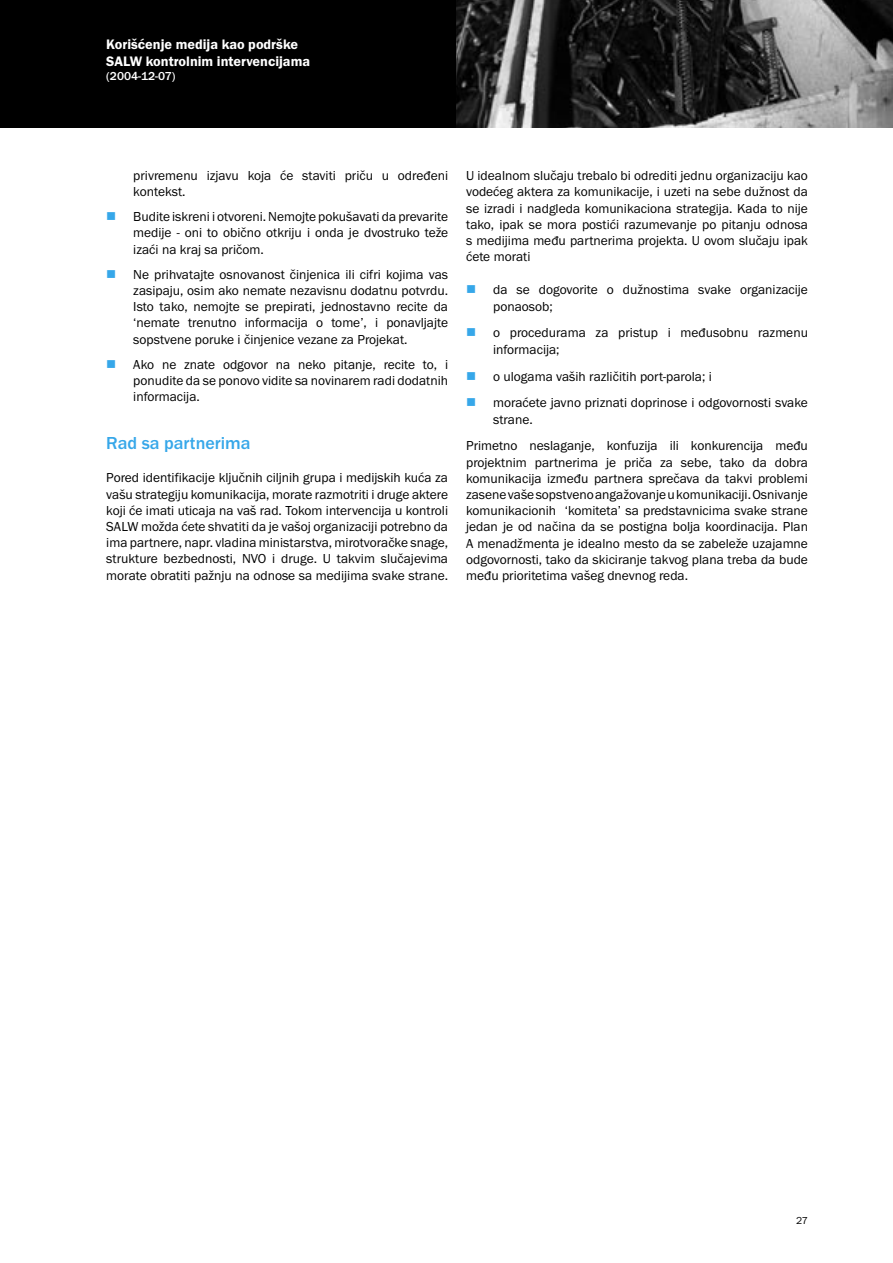
<style>
.page{position:relative;width:893px;height:1263px;background:#fff}
.page>*{position:absolute;margin:0;border:0;box-sizing:border-box;transform-origin:0 0}
.t1{font:500 18px "Franklin Got Itc TCE";color:#36a7e9}
.t2{font:600 14.25px/17.1px "Franklin Got Itc TCE";color:#fff}
.t3{font:13.5px/16.2px "Franklin Got Itc TCE";color:#000;text-align:justify}
.t4{font:500 12px "Franklin Got Itc TCE";color:#fff}
.t5{font:10.5px "Franklin Got Itc TCE";color:#000}
.s1{color:#36a7e9}
</style>
<div class="page">
<img style="left:456px;top:0;width:437px;height:128px">
<div style="left:0;top:0;width:456px;height:128px;background:#000"></div>
<p class="t2" style="left:106px;top:36px;width:205px">Korišćenje medija kao podrške<br>SALW kontrolnim intervencijama</p>
<p class="t4" style="left:106px;top:70px;width:71px">(2004-12-07)</p>
<p class="t3" style="left:133px;top:168px;width:316px">privremenu izjavu koja će staviti priču u određeni kontekst.</p>
<p class="t3" style="left:133px;top:209px;width:316px;text-indent:-27px"><span class="s1">■</span> Budite iskreni i otvoreni. Nemojte pokušavati da prevarite medije - oni to obično otkriju i onda je dvostruko teže izaći na kraj sa pričom.</p>
<p class="t3" style="left:133px;top:266px;width:316px;text-indent:-27px"><span class="s1">■</span> Ne prihvatajte osnovanost činjenica ili cifri kojima vas zasipaju, osim ako nemate nezavisnu dodatnu potvrdu.<br>Isto tako, nemojte se prepirati, jednostavno recite da ‘nemate trenutno informacija o tome’, i ponavljajte sopstvene poruke i činjenice vezane za Projekat.</p>
<p class="t3" style="left:133px;top:356px;width:316px;text-indent:-27px"><span class="s1">■</span> Ako ne znate odgovor na neko pitanje, recite to, i ponudite da se ponovo vidite sa novinarem radi dodatnih informacija.</p>
<h1 class="t1" style="left:106px;top:433px;width:146px">Rad sa partnerima</h1>
<p class="t3" style="left:106px;top:470px;width:343px">Pored identifikacije ključnih ciljnih grupa i medijskih kuća za vašu strategiju komunikacija, morate razmotriti i druge aktere koji će imati uticaja na vaš rad. Tokom intervencija u kontroli SALW možda ćete shvatiti da je vašoj organizaciji potrebno da ima partnere, napr. vladina ministarstva, mirotvoračke snage, strukture bezbednosti, NVO i druge. U takvim slučajevima morate obratiti pažnju na odnose sa medijima svake strane.</p>
<p class="t3" style="left:466px;top:168px;width:343px">U idealnom slučaju trebalo bi odrediti jednu organizaciju kao vodećeg aktera za komunikacije, i uzeti na sebe dužnost da se izradi i nadgleda komunikaciona strategija. Kada to nije tako, ipak se mora postići razumevanje po pitanju odnosa s medijima među partnerima projekta. U ovom slučaju ipak ćete morati</p>
<p class="t3" style="left:493px;top:282px;width:316px;text-indent:-27px"><span class="s1">■</span> da se dogovorite o dužnostima svake organizacije ponaosob;</p>
<p class="t3" style="left:493px;top:325px;width:316px;text-indent:-27px"><span class="s1">■</span> o procedurama za pristup i međusobnu razmenu informacija;</p>
<p class="t3" style="left:466px;top:368px;width:247px"><span class="s1">■</span> o ulogama vaših različitih port-parola; i</p>
<p class="t3" style="left:493px;top:395px;width:316px;text-indent:-27px"><span class="s1">■</span> moraćete javno priznati doprinose i odgovornosti svake strane.</p>
<p class="t3" style="left:466px;top:438px;width:343px">Primetno neslaganje, konfuzija ili konkurencija među projektnim partnerima je priča za sebe, tako da dobra komunikacija između partnera sprečava da takvi problemi zasene vaše sopstveno angažovanje u komunikaciji. Osnivanje komunikacionih ‘komiteta’ sa predstavnicima svake strane jedan je od načina da se postigna bolja koordinacija. Plan A menadžmenta je idealno mesto da se zabeleže uzajamne odgovornosti, tako da skiciranje takvog plana treba da bude među prioritetima vašeg dnevnog reda.</p>
<p class="t5" style="left:796px;top:1215px;width:13px">27</p>
</div>
